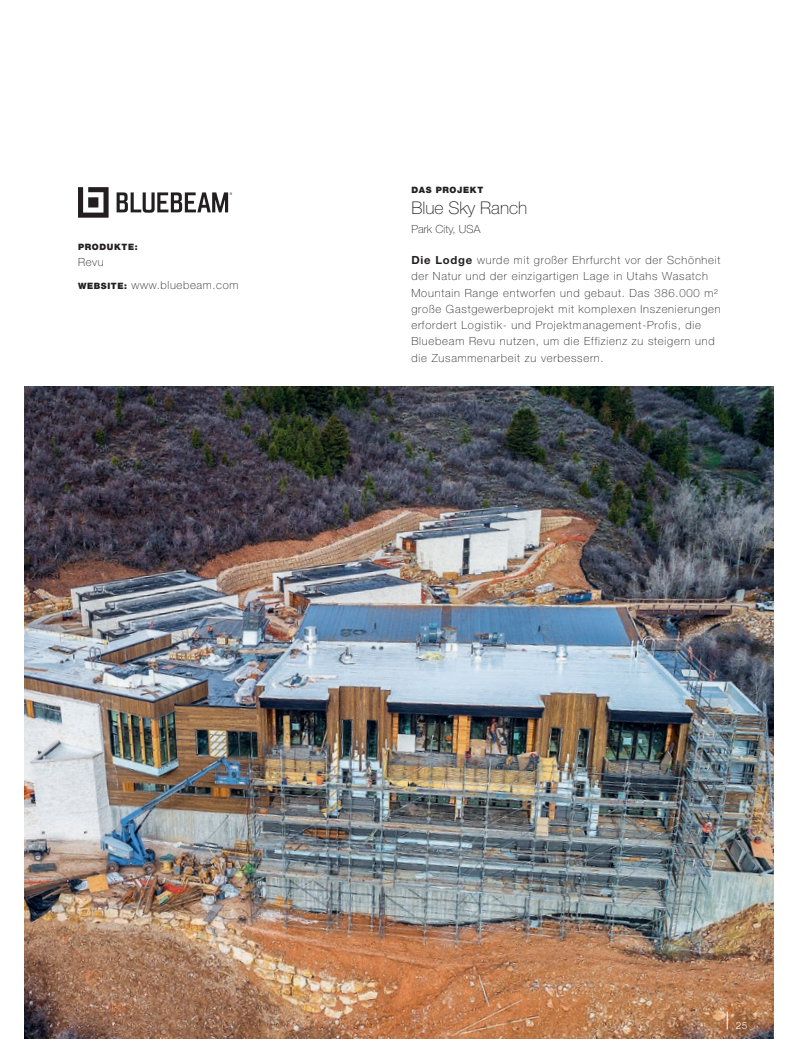
<style>
.page{position:relative;width:798px;height:1063px;background:#fff}
.page>*{position:absolute;margin:0;border:0;box-sizing:border-box;transform-origin:0 0}
.t1{font:100 17.5px "Helvetica Neue LT Pro";color:#231f20}
.t2{font:100 11.25px/16.2px "Helvetica Neue LT Pro";letter-spacing:.07em;color:#231f20}
.t3{font:100 11.25px "Helvetica Neue LT Pro";letter-spacing:.005em;color:#231f20}
.t4{font:300 10px "Helvetica Neue LT Pro";color:#fff}
.t5{font:900 8.75px "Helvetica Neue LT Pro";letter-spacing:.07em;color:#231f20}
.s1{font-weight:900;font-size:8.75px}
.s2{font-weight:700}
</style>
<div class="page">
<svg style="left:78px;top:187px;width:30px;height:31px"></svg>
<svg style="left:116px;top:192px;width:116px;height:21px"></svg>
<img style="left:25px;top:386px;width:747px;height:652px">
<svg style="left:726px;top:1012px;width:1px;height:17px"></svg>
<p class="t5" style="left:78px;top:241px;width:61px">PRODUKTE:</p>
<p class="t2" style="left:78px;top:250px;width:162px;line-height:23.4px">Revu<br><span class="s1">WEBSITE:</span> www.bluebeam.com</p>
<p class="t5" style="left:411px;top:185px;width:73px">DAS PROJEKT</p>
<h1 class="t1" style="left:411px;top:198px;width:117px">Blue Sky Ranch</h1>
<p class="t3" style="left:411px;top:223px;width:70px">Park City, USA</p>
<p class="t2" style="left:411px;top:252px;width:311px"><span class="s2">Die Lodge</span> wurde mit großer Ehrfurcht vor der Schönheit der Natur und der einzigartigen Lage in Utahs Wasatch Mountain Range entworfen und gebaut. Das 386.000 m² große Gastgewerbeprojekt mit komplexen Inszenierungen erfordert Logistik- und Projektmanagement-Profis, die Bluebeam Revu nutzen, um die Effizienz zu steigern und die Zusammenarbeit zu verbessern.</p>
<p class="t4" style="left:735px;top:1020px;width:13px">25</p>
</div>
